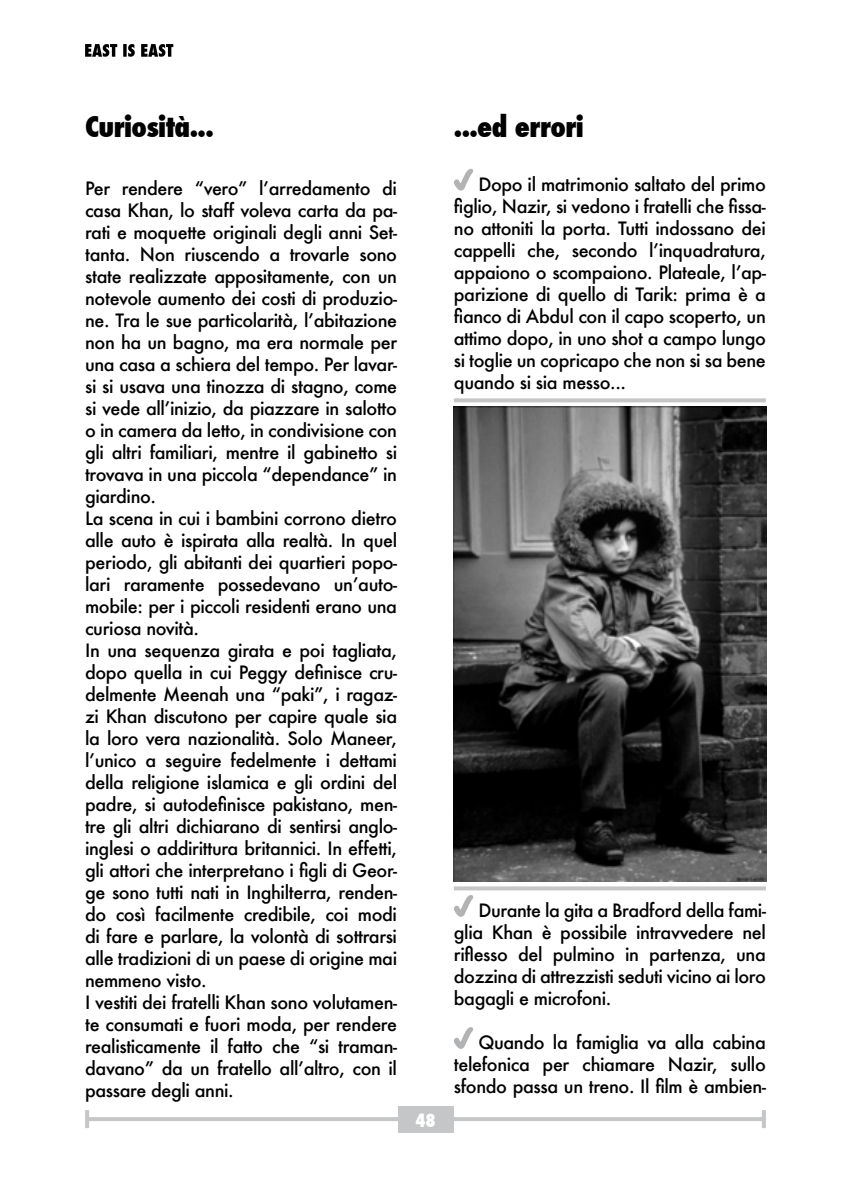
<style>
.page{position:relative;width:851px;height:1191px;background:#fff}
.page>*{position:absolute;margin:0;border:0;box-sizing:border-box;transform-origin:0 0}
.t1{font:800 condensed 28px "Futura";letter-spacing:-.02em;color:#000}
.t2{font:500 18px/22px "Futura";letter-spacing:-.02em;color:#000;text-align:justify}
.t3{font:800 condensed 17.8px "Futura";color:#fff;scale:.95 1}
</style>
<div class="page">
<hr style="left:87px;top:1117px;width:676px;height:4px;background:#c5c6c8">
<svg style="left:761px;top:1110px;width:4px;height:18px"></svg>
<hr style="left:85px;top:1110px;width:4px;height:18px;background:#c5c6c8">
<div style="left:398px;top:1106px;width:55px;height:26px;background:#c5c6c8"></div>
<svg style="left:453px;top:168px;width:21px;height:23px"></svg>
<svg style="left:454px;top:895px;width:20px;height:22px"></svg>
<svg style="left:454px;top:1027px;width:20px;height:22px"></svg>
<img style="left:454px;top:407px;width:312px;height:474px">
<svg style="left:454px;top:398px;width:311px;height:4px"></svg>
<svg style="left:454px;top:886px;width:311px;height:4px"></svg>
<svg style="left:85px;top:44px;width:88px;height:13px"></svg>
<h1 class="t1" style="left:85px;top:107px;width:130px">Curiosità...</h1>
<p class="t2" style="left:85px;top:177px;width:313px;text-align:left">Per rendere “vero” l’arredamento di casa Khan, lo staff voleva carta da pa&shy;rati e moquette originali degli anni Set&shy;tanta. Non riuscendo a trovarle sono state realizzate appositamente, con un notevole aumento dei costi di produzio&shy;ne. Tra le sue particolarità, l’abitazione non ha un bagno, ma era normale per una casa a schiera del tempo. Per lavar&shy;si si usava una tinozza di stagno, come si vede all’inizio, da piazzare in salotto o in camera da letto, in condivisione con gli altri familiari, mentre il gabinetto si trovava in una piccola “dependance” in giardino.<br>La scena in cui i bambini corrono dietro alle auto è ispirata alla realtà. In quel periodo, gli abitanti dei quartieri popo&shy;lari raramente possedevano un’auto&shy;mobile: per i piccoli residenti erano una curiosa novità.<br>In una sequenza girata e poi tagliata, dopo quella in cui Peggy definisce cru&shy;delmente Meenah una “paki”, i ragaz&shy;zi Khan discutono per capire quale sia la loro vera nazionalità. Solo Maneer, l’unico a seguire fedelmente i dettami della religione islamica e gli ordini del padre, si autodefinisce pakistano, men&shy;tre gli altri dichiarano di sentirsi anglo&shy;inglesi o addirittura britannici. In effetti, gli attori che interpretano i figli di Geor&shy;ge sono tutti nati in Inghilterra, renden&shy;do così facilmente credibile, coi modi di fare e parlare, la volontà di sottrarsi alle tradizioni di un paese di origine mai nemmeno visto.<br>I vestiti dei fratelli Khan sono volutamen&shy;te consumati e fuori moda, per rendere realisticamente il fatto che “si traman&shy;davano” da un fratello all’altro, con il passare degli anni.</p>
<p class="t3" style="left:415px;top:1108px;width:23px">48</p>
<h1 class="t1" style="left:454px;top:107px;width:131px">...ed errori</h1>
<p class="t2" style="left:454px;top:173px;width:313px;text-indent:24px">Dopo il matrimonio saltato del primo figlio, Nazir, si vedono i fratelli che fissa&shy;no attoniti la porta. Tutti indossano dei cappelli che, secondo l’inquadratura, appaiono o scompaiono. Plateale, l’ap&shy;parizione di quello di Tarik: prima è a fianco di Abdul con il capo scoperto, un attimo dopo, in uno shot a campo lungo si toglie un copricapo che non si sa bene quando si sia messo...</p>
<p class="t2" style="left:454px;top:899px;width:313px;text-indent:24px">Durante la gita a Bradford della fami&shy;glia Khan è possibile intravvedere nel riflesso del pulmino in partenza, una dozzina di attrezzisti seduti vicino ai loro bagagli e microfoni.</p>
<p class="t2" style="left:454px;top:1031px;width:313px;text-indent:24px">Quando la famiglia va alla cabina telefonica per chiamare Nazir, sullo sfondo passa un treno. Il film è ambien-</p>
</div>
